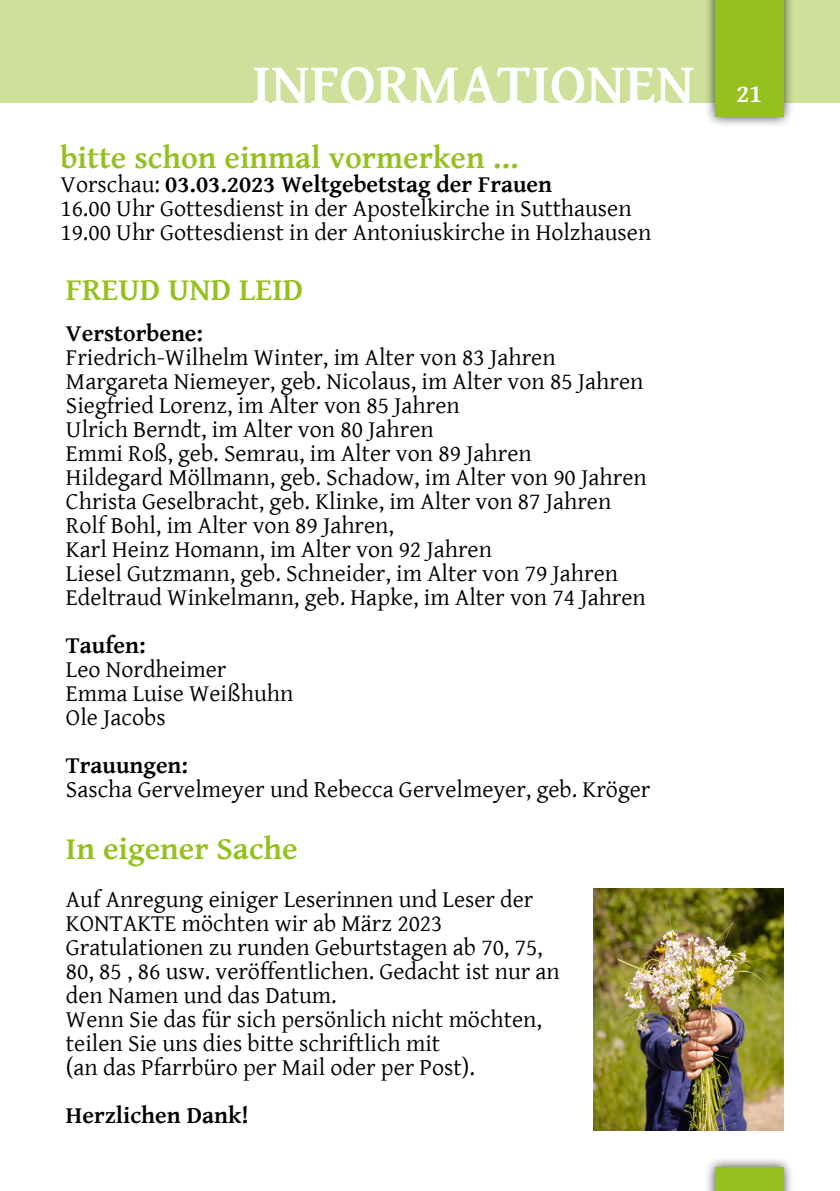
<style>
.page{position:relative;width:840px;height:1191px;background:#fff}
.page>*{position:absolute;margin:0;border:0;box-sizing:border-box;transform-origin:0 0}
.t1{font:700 58.2px "Gentium Basic";color:#fff}
.t2{font:700 32px "Gentium Basic";color:#95c11f}
.t3{font:700 26px "Gentium Basic";color:#fff}
.t4{font:24px/24px "Gentium Basic";color:#000}
.t5{font:700 24px "Gentium Basic";color:#000}
.s1{font-weight:700}
</style>
<div class="page">
<img style="left:593px;top:888px;width:190px;height:242px">
<div style="left:0;top:0;width:839px;height:102px;background:#cfe09b"></div>
<div style="left:703px;top:1156px;width:90px;height:35px;background:#000;opacity:.75"></div>
<div style="left:714px;top:1167px;width:68px;height:24px;background:#95c11f"></div>
<div style="left:703px;top:0;width:90px;height:128px;background:#000;opacity:.75"></div>
<div style="left:714px;top:0;width:68px;height:117px;background:#95c11f"></div>
<h1 class="t1" style="left:252px;top:41px;width:443px">INFORMATIONEN</h1>
<h2 class="t2" style="left:60px;top:133px;width:459px">bitte schon einmal vormerken ...</h2>
<p class="t4" style="left:60px;top:171px;width:592px">Vorschau: <span class="s1">03.03.2023 Weltgebetstag der Frauen<br></span>16.00 Uhr Gottesdienst in der Apostelkirche in Sutthausen<br>19.00 Uhr Gottesdienst in der Antoniuskirche in Holzhausen</p>
<h2 class="t2" style="left:66px;top:266px;width:239px">FREUD UND LEID</h2>
<p class="t5" style="left:66px;top:315px;width:138px">Verstorbene:</p>
<p class="t4" style="left:66px;top:345px;width:582px">Friedrich-Wilhelm Winter, im Alter von 83 Jahren Margareta Niemeyer, geb. Nicolaus, im Alter von 85 Jahren Siegfried Lorenz, im Alter von 85 Jahren<br>Ulrich Berndt, im Alter von 80 Jahren<br>Emmi Roß, geb. Semrau, im Alter von 89 Jahren<br>Hildegard Möllmann, geb. Schadow, im Alter von 90 Jahren Christa Geselbracht, geb. Klinke, im Alter von 87 Jahren Rolf Bohl, im Alter von 89 Jahren,<br>Karl Heinz Homann, im Alter von 92 Jahren<br>Liesel Gutzmann, geb. Schneider, im Alter von 79 Jahren Edeltraud Winkelmann, geb. Hapke, im Alter von 74 Jahren</p>
<p class="t5" style="left:66px;top:627px;width:81px">Taufen:</p>
<p class="t4" style="left:66px;top:657px;width:229px">Leo Nordheimer<br>Emma Luise Weißhuhn<br>Ole Jacobs</p>
<p class="t5" style="left:66px;top:747px;width:123px">Trauungen:</p>
<p class="t4" style="left:66px;top:777px;width:585px">Sascha Gervelmeyer und Rebecca Gervelmeyer, geb. Kröger</p>
<h2 class="t2" style="left:66px;top:824px;width:233px">In eigener Sache</h2>
<p class="t4" style="left:66px;top:886px;width:495px">Auf Anregung einiger Leserinnen und Leser der KONTAKTE möchten wir ab März 2023<br>Gratulationen zu runden Geburtstagen ab 70, 75, 80, 85 , 86 usw. veröffentlichen. Gedacht ist nur an den Namen und das Datum.<br>Wenn Sie das für sich persönlich nicht möchten, teilen Sie uns dies bitte schriftlich mit<br>(an das Pfarrbüro per Mail oder per Post).</p>
<p class="t5" style="left:66px;top:1097px;width:184px">Herzlichen Dank!</p>
<p class="t3" style="left:735px;top:74px;width:28px">21</p>
</div>
